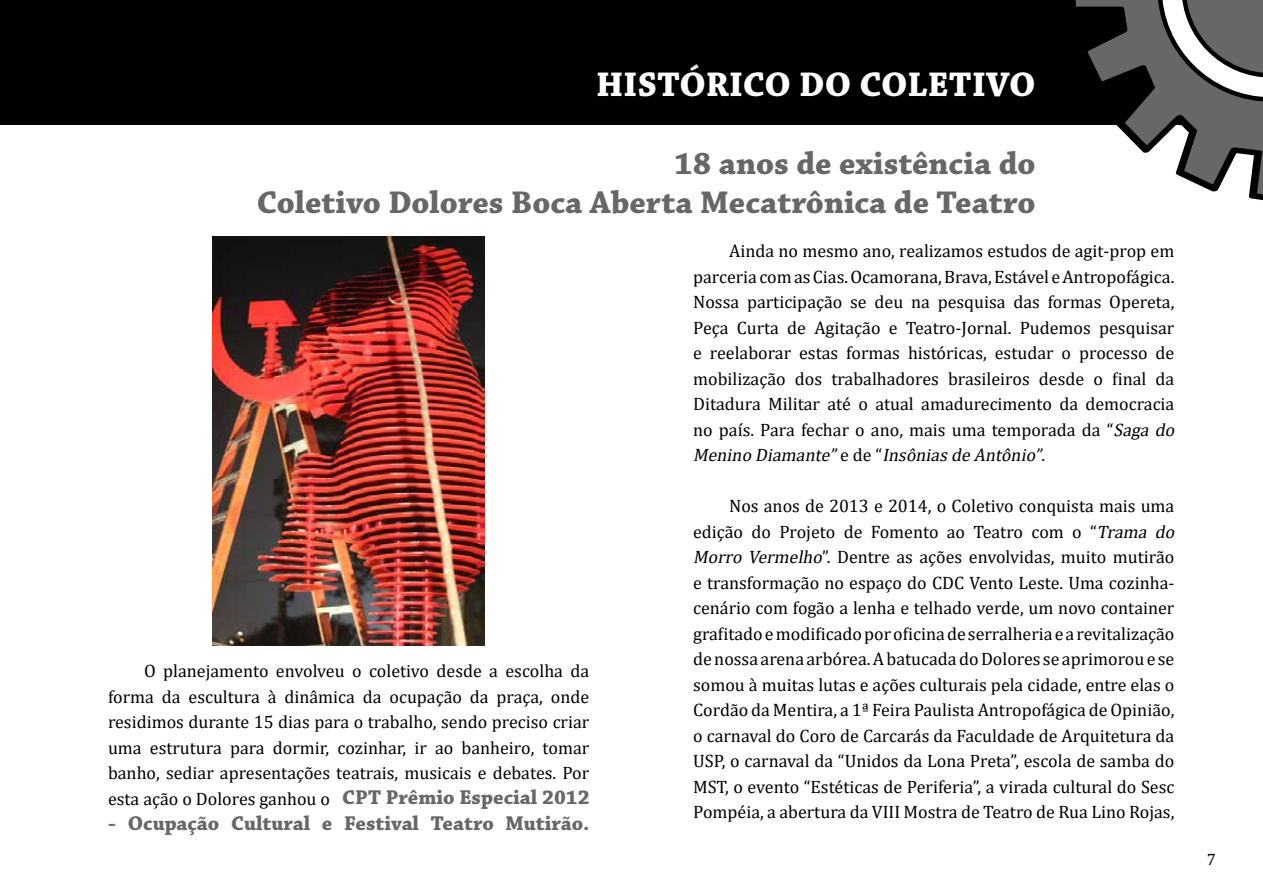
<style>
.page{position:relative;width:1263px;height:893px;background:#fff}
.page>*{position:absolute;margin:0;border:0;box-sizing:border-box;transform-origin:0 0}
.t1{font:700 36px "Chaparral Pro";color:#fff}
.t2{font:700 33px/39px "Chaparral Pro";color:#666767;text-align:right}
.t3{font:700 21px "Chaparral Pro";color:#666767}
.t4{font:18px/25.5px "Cambria Math";color:#000}
.t5{font:16.5px "Cambria Math";color:#000}
.s1{font-style:italic}
.s2{font-family:"Chaparral Pro";font-weight:700;font-size:21px;color:#666767}
</style>
<div class="page">
<div style="left:0;top:0;width:1263px;height:124px;background:#000"></div>
<svg style="left:1068px;top:0;width:195px;height:201px"></svg>
<img style="left:213px;top:237px;width:272px;height:408px">
<h1 class="t1" style="left:596px;top:63px;width:441px">HISTÓRICO DO COLETIVO</h1>
<h2 class="t2" style="left:257px;top:145px;width:780px">18 anos de existência do<br>Coletivo Dolores Boca Aberta Mecatrônica de Teatro</h2>
<p class="t4" style="left:693px;top:238px;width:500px;text-indent:36px">Ainda no mesmo ano, realizamos estudos de agit-prop em parceria com as Cias. Ocamorana, Brava, Estável e Antropofágica.<br>Nossa participação se deu na pesquisa das formas Opereta, Peça Curta de Agitação e Teatro-Jornal. Pudemos pesquisar<br>e reelaborar estas formas históricas, estudar o processo de mobilização dos trabalhadores brasileiros desde o final da Ditadura Militar até o atual amadurecimento da democracia no país. Para fechar o ano, mais uma temporada da “<span class="s1">Sagado MeninoDiamante”</span>e d e “ <span class="s1">InsôniasdeAntônio”</span>.</p>
<p class="t4" style="left:693px;top:493px;width:500px;text-indent:36px">Nos anos de 2013 e 2014, o Coletivo conquista mais uma edição do Projeto de Fomento ao Teatro com o “<span class="s1">Tramado MorroVermelho</span>”. Dentre as ações envolvidas, muito mutirão<br>e transformação no espaço do CDC Vento Leste. Uma cozinha&shy;cenário com fogão a lenha e telhado verde, um novo container grafitado e modificado por oficina de serralheria e a revitalização de nossa arena arbórea. A batucada do Dolores se aprimorou e se somou à muitas lutas e ações culturais pela cidade, entre elas o Cordão da Mentira, a 1ª Feira Paulista Antropofágica de Opinião,<br>o carnaval do Coro de Carcarás da Faculdade de Arquitetura da USP, o carnaval da “Unidos da Lona Preta”, escola de samba do MST, o evento “Estéticas de Periferia”, a virada cultural do Sesc Pompéia, a abertura da VIII Mostra de Teatro de Rua Lino Rojas,</p>
<p class="t4" style="left:108px;top:658px;width:483px;text-align:justify;text-indent:36px">O planejamento envolveu o coletivo desde a escolha da forma da escultura à dinâmica da ocupação da praça, onde residimos durante 15 dias para o trabalho, sendo preciso criar uma estrutura para dormir, cozinhar, ir ao banheiro, tomar banho, sediar apresentações teatrais, musicais e debates. Por esta ação o Dolores ganhou o <span class="s2">CPT Prêmio Especial 2012</span></p>
<p class="t3" style="left:108px;top:811px;width:483px">- Ocupação Cultural e Festival Teatro Mutirão.</p>
<p class="t5" style="left:1207px;top:849px;width:11px">7</p>
</div>
